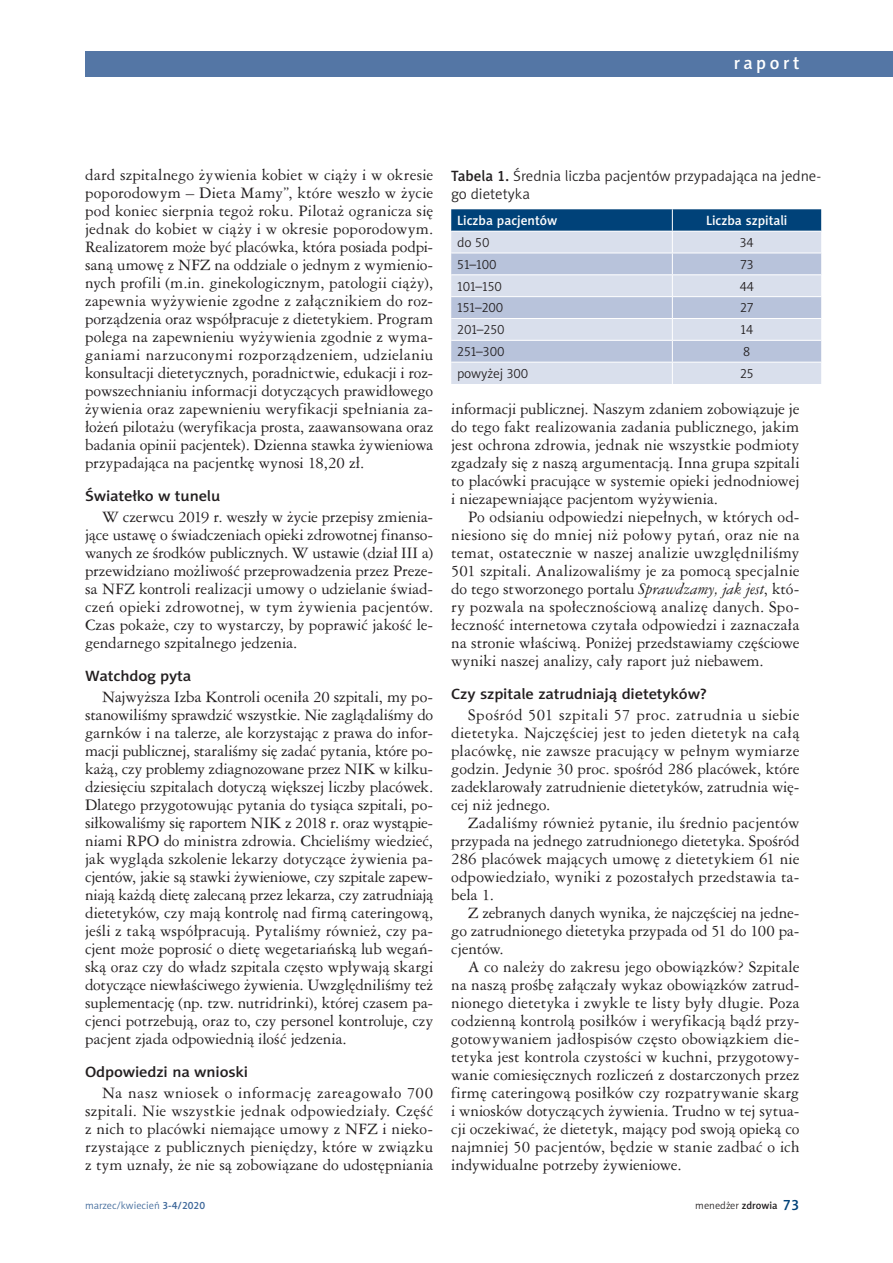
<style>
.page{position:relative;width:893px;height:1263px;background:#fff}
.page>*{position:absolute;margin:0;border:0;box-sizing:border-box;transform-origin:0 0}
.t1{font:18px "Naomi Sans EFN Medium";letter-spacing:.2em;color:#fff}
.t2{font:15px/18px "Ameri Garmnd PL";color:#231f20;text-align:justify}
.t3{font:15px "Naomi Sans EFN Medium";letter-spacing:-.01em;color:#231f20;scale:1.1 1}
.t4{font:15px/18px "Naomi Sans EFN Light";color:#231f20}
.t5{font:13.5px "Naomi Sans EFN Light";color:#231f20}
.t6{font:13.5px "Naomi Sans EFN Medium";color:#fff}
.t7{font:10.5px "Naomi Sans EFN Light";color:#3d6799}
.t8{font:10.5px "Naomi Sans EFN Light";color:#231f20}
.s1{font-family:"Naomi Sans EFN Medium"}
.s2{font-style:italic}
.s3{font-family:"Naomi Sans EFN Medium";font-size:15px;color:#004279}
</style>
<div class="page">
<div style="left:85px;top:51px;width:808px;height:26px;background:#5476a5"></div>
<svg style="left:451px;top:209px;width:370px;height:175px;background:#b4c3d8"></svg>
<p class="t1" style="left:734px;top:52px;width:67px">raport</p>
<p class="t2" style="left:85px;top:165px;width:350px">dard szpitalnego żywienia kobiet w ciąży i w okresie poporodowym – Dieta Mamy”, które weszło w życie pod koniec sierpnia tegoż roku. Pilotaż ogranicza się jednak do kobiet w ciąży i w okresie poporodowym.<br>Realizatorem może być placówka, która posiada podpi&shy;saną umowę z NFZ na oddziale o jednym z wymienio&shy;nych profili (m.in. ginekologicznym, patologii ciąży), zapewnia wyżywienie zgodne z załącznikiem do roz&shy;porządzenia oraz współpracuje z dietetykiem. Program polega na zapewnieniu wyżywienia zgodnie z wyma&shy;ganiami narzuconymi rozporządzeniem, udzielaniu konsultacji dietetycznych, poradnictwie, edukacji i roz&shy;powszechnianiu informacji dotyczących prawidłowego żywienia oraz zapewnieniu weryfikacji spełniania za&shy;łożeń pilotażu (weryfikacja prosta, zaawansowana oraz badania opinii pacjentek). Dzienna stawka żywieniowa przypadająca na pacjentkę wynosi 18,20 zł.</p>
<p class="t3" style="left:85px;top:487px;width:124px">Światełko w tunelu</p>
<p class="t2" style="left:85px;top:507px;width:350px;text-indent:17px">W czerwcu 2019 r. weszły w życie przepisy zmienia&shy;jące ustawę o świadczeniach opieki zdrowotnej finanso&shy;wanych ze środków publicznych. W ustawie (dział III a) przewidziano możliwość przeprowadzenia przez Preze&shy;sa NFZ kontroli realizacji umowy o udzielanie świad&shy;czeń opieki zdrowotnej, w tym żywienia pacjentów.<br>Czas pokaże, czy to wystarczy, by poprawić jakość le&shy;gendarnego szpitalnego jedzenia.</p>
<p class="t3" style="left:85px;top:667px;width:98px">Watchdog pyta</p>
<p class="t2" style="left:85px;top:687px;width:350px;text-indent:17px">Najwyższa Izba Kontroli oceniła 20 szpitali, my po&shy;stanowiliśmy sprawdzić wszystkie. Nie zaglądaliśmy do garnków i na talerze, ale korzystając z prawa do infor&shy;macji publicznej, staraliśmy się zadać pytania, które po&shy;każą, czy problemy zdiagnozowane przez NIK w kilku&shy;dziesięciu szpitalach dotyczą większej liczby placówek.<br>Dlatego przygotowując pytania do tysiąca szpitali, po&shy;siłkowaliśmy się raportem NIK z 2018 r. oraz wystąpie&shy;niami RPO do ministra zdrowia. Chcieliśmy wiedzieć, jak wygląda szkolenie lekarzy dotyczące żywienia pa&shy;cjentów, jakie są stawki żywieniowe, czy szpitale zapew&shy;niają każdą dietę zalecaną przez lekarza, czy zatrudniają dietetyków, czy mają kontrolę nad firmą cateringową, jeśli z taką współpracują. Pytaliśmy również, czy pa&shy;cjent może poprosić o dietę wegetariańską lub wegań&shy;ską oraz czy do władz szpitala często wpływają skargi dotyczące niewłaściwego żywienia. Uwzględniliśmy też suplementację (np. tzw. nutridrinki), której czasem pa&shy;cjenci potrzebują, oraz to, czy personel kontroluje, czy pacjent zjada odpowiednią ilość jedzenia.</p>
<p class="t3" style="left:85px;top:1063px;width:150px">Odpowiedzi na wnioski</p>
<p class="t2" style="left:85px;top:1083px;width:350px;text-indent:17px">Na nasz wniosek o informację zareagowało 700 szpitali. Nie wszystkie jednak odpowiedziały. Część z nich to placówki niemające umowy z NFZ i nieko&shy;rzystające z publicznych pieniędzy, które w związku z tym uznały, że nie są zobowiązane do udostępniania</p>
<p class="t4" style="left:451px;top:167px;width:371px"><span class="s1">Tabela 1.</span> Średnia liczba pacjentów przypadająca na jedne&shy;go dietetyka</p>
<p class="t6" style="left:457px;top:213px;width:102px">Liczba pacjentów</p>
<p class="t6" style="left:706px;top:213px;width:83px">Liczba szpitali</p>
<p class="t5" style="left:457px;top:235px;width:34px">do 50</p>
<p class="t5" style="left:740px;top:235px;width:15px">34</p>
<p class="t5" style="left:457px;top:257px;width:41px">51–100</p>
<p class="t5" style="left:740px;top:257px;width:15px">73</p>
<p class="t5" style="left:457px;top:278px;width:46px">101–150</p>
<p class="t5" style="left:740px;top:278px;width:16px">44</p>
<p class="t5" style="left:457px;top:300px;width:47px">151–200</p>
<p class="t5" style="left:740px;top:300px;width:15px">27</p>
<p class="t5" style="left:457px;top:322px;width:49px">201–250</p>
<p class="t5" style="left:740px;top:322px;width:14px">14</p>
<p class="t5" style="left:457px;top:344px;width:49px">251–300</p>
<p class="t5" style="left:743px;top:344px;width:9px">8</p>
<p class="t5" style="left:457px;top:366px;width:72px">powyżej 300</p>
<p class="t5" style="left:740px;top:366px;width:15px">25</p>
<p class="t2" style="left:451px;top:399px;width:350px">informacji publicznej. Naszym zdaniem zobowiązuje je do tego fakt realizowania zadania publicznego, jakim jest ochrona zdrowia, jednak nie wszystkie podmioty zgadzały się z naszą argumentacją. Inna grupa szpitali to placówki pracujące w systemie opieki jednodniowej i niezapewniające pacjentom wyżywienia.</p>
<p class="t2" style="left:451px;top:507px;width:350px;text-indent:17px">Po odsianiu odpowiedzi niepełnych, w których od&shy;niesiono się do mniej niż połowy pytań, oraz nie na temat, ostatecznie w naszej analizie uwzględniliśmy 501 szpitali. Analizowaliśmy je za pomocą specjalnie do tego stworzonego portalu <span class="s2">Sprawdzamy, jak jest</span>, któ&shy;ry pozwala na społecznościową analizę danych. Spo&shy;łeczność internetowa czytała odpowiedzi i zaznaczała na stronie właściwą. Poniżej przedstawiamy częściowe wyniki naszej analizy, cały raport już niebawem.</p>
<p class="t3" style="left:451px;top:685px;width:234px">Czy szpitale zatrudniają dietetyków?</p>
<p class="t2" style="left:451px;top:705px;width:350px;text-indent:17px">Spośród 501 szpitali 57 proc. zatrudnia u siebie dietetyka. Najczęściej jest to jeden dietetyk na całą placówkę, nie zawsze pracujący w pełnym wymiarze godzin. Jedynie 30 proc. spośród 286 placówek, które zadeklarowały zatrudnienie dietetyków, zatrudnia wię&shy;cej niż jednego.</p>
<p class="t2" style="left:451px;top:813px;width:350px;text-indent:17px">Zadaliśmy również pytanie, ilu średnio pacjentów przypada na jednego zatrudnionego dietetyka. Spośród 286 placówek mających umowę z dietetykiem 61 nie odpowiedziało, wyniki z pozostałych przedstawia ta&shy;bela 1.</p>
<p class="t2" style="left:451px;top:903px;width:350px;text-indent:17px">Z zebranych danych wynika, że najczęściej na jedne&shy;go zatrudnionego dietetyka przypada od 51 do 100 pa&shy;cjentów.</p>
<p class="t2" style="left:451px;top:957px;width:350px;text-indent:17px">A co należy do zakresu jego obowiązków? Szpitale na naszą prośbę załączały wykaz obowiązków zatrud&shy;nionego dietetyka i zwykle te listy były długie. Poza codzienną kontrolą posiłków i weryfikacją bądź przy&shy;gotowywaniem jadłospisów często obowiązkiem die&shy;tetyka jest kontrola czystości w kuchni, przygotowy&shy;wanie comiesięcznych rozliczeń z dostarczonych przez firmę cateringową posiłków czy rozpatrywanie skarg i wniosków dotyczących żywienia. Trudno w tej sytua&shy;cji oczekiwać, że dietetyk, mający pod swoją opieką co najmniej 50 pacjentów, będzie w stanie zadbać o ich indywidualne potrzeby żywieniowe.</p>
<p class="t7" style="left:85px;top:1199px;width:122px">marzec/kwiecień <span class="s1">3-4/2020</span></p>
<p class="t8" style="left:695px;top:1199px;width:106px">menedżer <span class="s1">zdrowia</span> <span class="s3">73</span></p>
</div>
